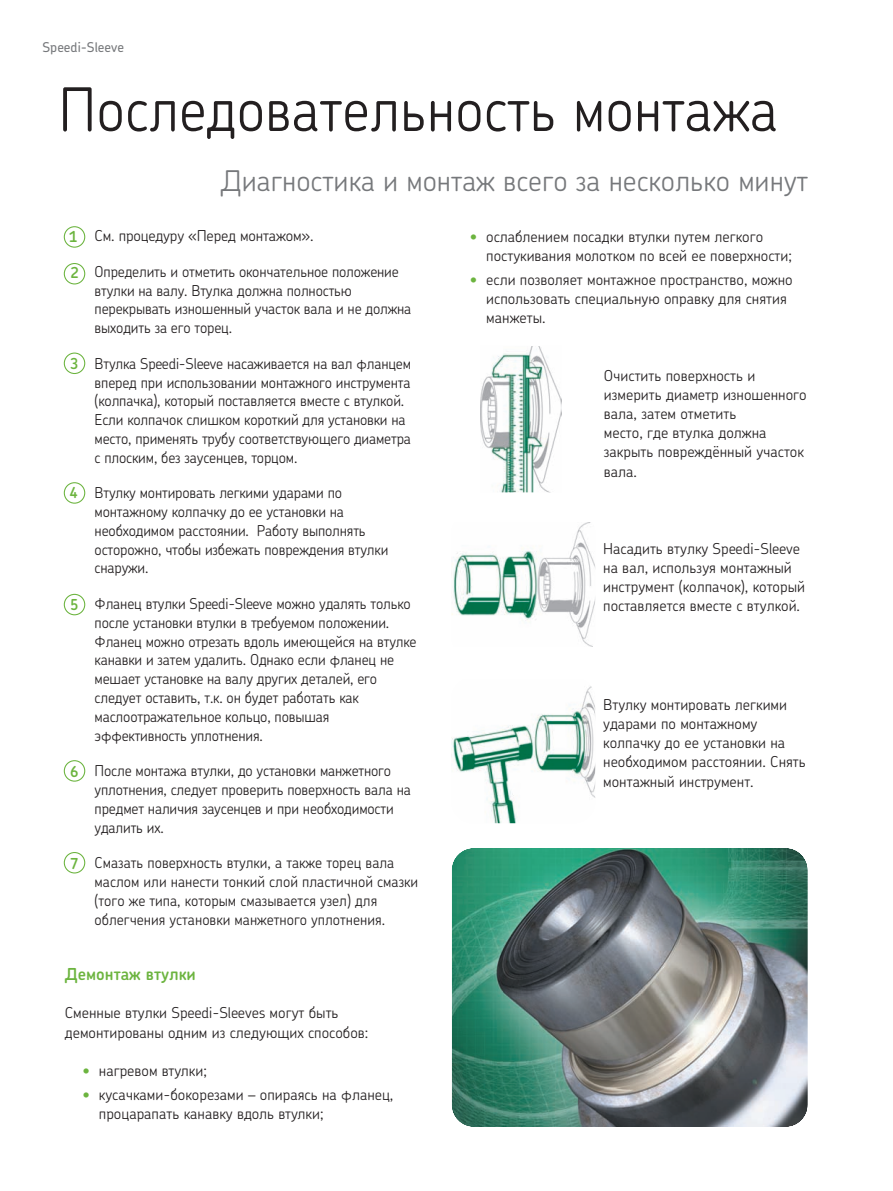
<style>
.page{position:relative;width:893px;height:1191px;background:#fff}
.page>*{position:absolute;margin:0;border:0;box-sizing:border-box;transform-origin:0 0}
.t1{font:300 60px "SKF Chevin Cyr";color:#231f20;scale:.95 1}
.t2{font:300 28.5px "SKF Chevin Cyr";color:#76787b}
.t3{font:600 16.5px "SKF Chevin Cyr";color:#6cb43f}
.t4{font:600 15.15px "SKF Chevin Cyr";color:#6cb43f}
.t5{font:300 15px/18.8px "SKF Chevin Cyr";letter-spacing:-.01em;color:#231f20}
.t6{font:500 13.5px "SKF Chevin Cyr";color:#76787b}
.s1{color:#6cb43f}
</style>
<div class="page">
<img style="left:451px;top:848px;width:357px;height:279px;border-radius:22px">
<svg style="left:64px;top:352px;width:21px;height:22px"></svg>
<svg style="left:64px;top:482px;width:21px;height:22px"></svg>
<svg style="left:64px;top:594px;width:21px;height:21px"></svg>
<svg style="left:64px;top:226px;width:21px;height:22px"></svg>
<svg style="left:64px;top:263px;width:21px;height:21px"></svg>
<svg style="left:64px;top:760px;width:21px;height:21px"></svg>
<img style="left:480px;top:346px;width:82px;height:146px">
<img style="left:452px;top:523px;width:144px;height:123px">
<img style="left:451px;top:686px;width:145px;height:137px">
<svg style="left:64px;top:852px;width:21px;height:21px"></svg>
<p class="t6" style="left:43px;top:42px;width:83px">Speedi-Sleeve</p>
<h1 class="t1" style="left:58px;top:87px;width:759px">Последовательность монтажа</h1>
<h2 class="t2" style="left:220px;top:170px;width:589px">Диагностика и монтаж всего за несколько минут</h2>
<p class="t5" style="left:486px;top:228px;width:307px;line-height:19.2px;text-indent:-16px"><span class="s1">•</span> ослаблением посадки втулки путем легкого постукивания молотком по всей ее поверхности;</p>
<p class="t5" style="left:486px;top:271px;width:308px;line-height:19.2px;text-indent:-16px"><span class="s1">•</span> если позволяет монтажное пространство, можно использовать специальную оправку для снятия манжеты.</p>
<p class="t5" style="left:95px;top:227px;width:220px">См. процедуру «Перед монтажом».</p>
<p class="t5" style="left:95px;top:263px;width:318px">Определить и отметить окончательное положение втулки на валу. Втулка должна полностью перекрывать изношенный участок вала и не должна выходить за его торец.</p>
<p class="t5" style="left:95px;top:355px;width:318px">Втулка Speedi-Sleeve насаживается на вал фланцем вперед при использовании монтажного инструмента (колпачка), который поставляется вместе с втулкой.<br>Если колпачок слишком короткий для установки на место, применять трубу соответствующего диаметра с плоским, без заусенцев, торцом.</p>
<p class="t5" style="left:95px;top:485px;width:295px">Втулку монтировать легкими ударами по монтажному колпачку до ее установки на необходимом расстоянии. Работу выполнять осторожно, чтобы избежать повреждения втулки снаружи.</p>
<p class="t5" style="left:95px;top:595px;width:323px">Фланец втулки Speedi-Sleeve можно удалять только после установки втулки в требуемом положении.<br>Фланец можно отрезать вдоль имеющейся на втулке канавки и затем удалить. Однако если фланец не мешает установке на валу других деталей, его следует оставить, т.к. он будет работать как маслоотражательное кольцо, повышая эффективность уплотнения.</p>
<p class="t5" style="left:95px;top:762px;width:318px">После монтажа втулки, до установки манжетного уплотнения, следует проверить поверхность вала на предмет наличия заусенцев и при необходимости удалить их.</p>
<p class="t5" style="left:95px;top:854px;width:325px">Смазать поверхность втулки, а также торец вала маслом или нанести тонкий слой пластичной смазки (того же типа, которым смазывается узел) для облегчения установки манжетного уплотнения.</p>
<p class="t4" style="left:69px;top:231px;width:10px">1</p>
<p class="t4" style="left:70px;top:267px;width:10px">2</p>
<p class="t4" style="left:70px;top:357px;width:10px">3</p>
<p class="t5" style="left:604px;top:367px;width:204px;line-height:19.2px">Очистить поверхность и измерить диаметр изношенного вала, затем отметить<br>место, где втулка должна закрыть повреждённый участок вала.</p>
<p class="t4" style="left:70px;top:486px;width:10px">4</p>
<p class="t5" style="left:603px;top:540px;width:203px;line-height:19.2px">Насадить втулку Speedi-Sleeve на вал, используя монтажный инструмент (колпачок), который поставляется вместе с втулкой.</p>
<p class="t4" style="left:70px;top:599px;width:10px">5</p>
<p class="t5" style="left:603px;top:696px;width:204px;line-height:19.2px">Втулку монтировать легкими ударами по монтажному колпачку до ее установки на необходимом расстоянии. Снять монтажный инструмент.</p>
<p class="t4" style="left:70px;top:765px;width:10px">6</p>
<p class="t4" style="left:70px;top:857px;width:10px">7</p>
<p class="t3" style="left:65px;top:967px;width:132px">Демонтаж втулки</p>
<p class="t5" style="left:65px;top:1004px;width:305px;line-height:19.2px">Сменные втулки Speedi-Sleeves могут быть демонтированы одним из следующих способов:</p>
<p class="t5" style="left:83px;top:1062px;width:126px"><span class="s1">•</span> нагревом втулки;</p>
<p class="t5" style="left:99px;top:1085px;width:296px;line-height:19.2px;text-indent:-16px"><span class="s1">•</span> кусачками-бокорезами – опираясь на фланец, процарапать канавку вдоль втулки;</p>
</div>
